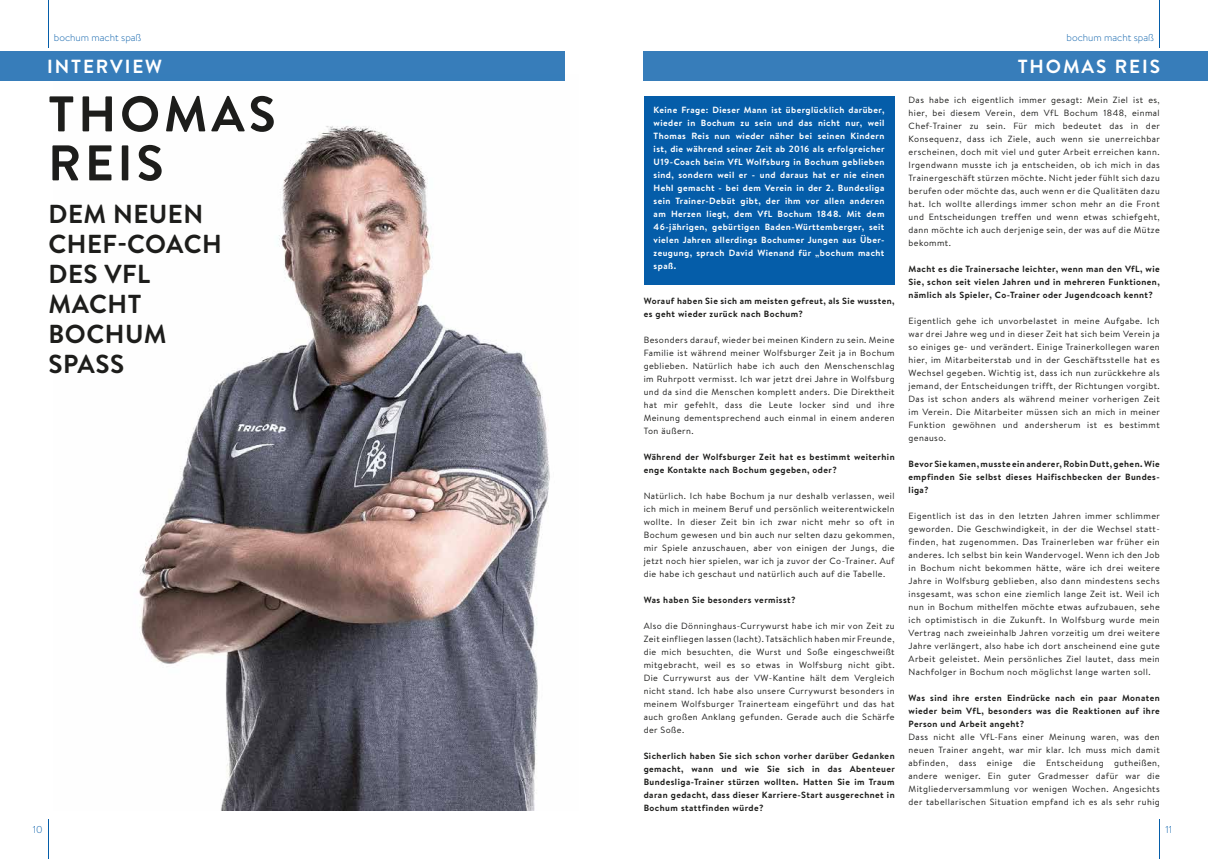
<style>
.page{position:relative;width:1208px;height:859px;background:#fff}
.page>*{position:absolute;margin:0;border:0;box-sizing:border-box;transform-origin:0 0}
.t1{font:700 50px/49px "Brandon Text";letter-spacing:.075em;color:#1d1d1b}
.t2{font:700 26px/30px "Brandon Text";letter-spacing:.02em;color:#1d1d1b}
.t3{font:700 19px "Brandon Text";letter-spacing:.1em;color:#fff}
.t4{font:300 10px "Brandon Text";color:#055da9}
.t5{font:9px/13px "Brandon Text";letter-spacing:.05em;color:#1d1d1b;text-align:justify}
.t6{font:700 9px/13px "Brandon Text";letter-spacing:.05em;color:#1d1d1b;text-align:justify}
.t7{font:700 9px/13px "Brandon Text";letter-spacing:.05em;color:#fff;text-align:justify}
</style>
<div class="page">
<img style="left:139px;top:74px;width:426px;height:737px">
<div style="left:643px;top:52px;width:565px;height:29px;background:#377dba"></div>
<div style="left:643px;top:96px;width:251px;height:189px;background:#055da9"></div>
<div style="left:0;top:52px;width:564px;height:29px;background:#377dba"></div>
<hr style="left:48px;top:819px;width:1px;height:40px;background:#055da9">
<hr style="left:1159px;top:819px;width:1px;height:40px;background:#055da9">
<hr style="left:48px;top:0;width:1px;height:48px;background:#055da9">
<hr style="left:1159px;top:0;width:1px;height:48px;background:#055da9">
<p class="t4" style="left:54px;top:30px;width:89px">bochum macht spaß</p>
<p class="t4" style="left:1066px;top:30px;width:89px">bochum macht spaß</p>
<h3 class="t3" style="left:47px;top:53px;width:116px">INTERVIEW</h3>
<h3 class="t3" style="left:1017px;top:53px;width:144px">THOMAS REIS</h3>
<p class="t7" style="left:653px;top:103px;width:232px">Keine Frage: Dieser Mann ist überglücklich darüber, wieder in Bochum zu sein und das nicht nur, weil Thomas Reis nun wieder näher bei seinen Kindern ist, die während seiner Zeit ab 2016 als erfolgreicher U19-Coach beim VfL Wolfsburg in Bochum geblieben sind, sondern weil er - und daraus hat er nie einen Hehl gemacht - bei dem Verein in der 2. Bundesliga sein Trainer-Debüt gibt, der ihm vor allen anderen am Herzen liegt, dem VfL Bochum 1848. Mit dem 46-jährigen, gebürtigen Baden-Württemberger, seit vielen Jahren allerdings Bochumer Jungen aus Über&shy;zeugung, sprach David Wienand für „bochum macht spaß.</p>
<p class="t5" style="left:908px;top:93px;width:253px">Das habe ich eigentlich immer gesagt: Mein Ziel ist es, hier, bei diesem Verein, dem VfL Bochum 1848, einmal Chef-Trainer zu sein. Für mich bedeutet das in der Konsequenz, dass ich Ziele, auch wenn sie unerreichbar erscheinen, doch mit viel und guter Arbeit erreichen kann.<br>Irgendwann musste ich ja entscheiden, ob ich mich in das Trainergeschäft stürzen möchte. Nicht jeder fühlt sich dazu berufen oder möchte das, auch wenn er die Qualitäten dazu hat. Ich wollte allerdings immer schon mehr an die Front und Entscheidungen treffen und wenn etwas schiefgeht, dann möchte ich auch derjenige sein, der was auf die Mütze bekommt.</p>
<h1 class="t1" style="left:48px;top:88px;width:229px">THOMAS<br>REIS</h1>
<h2 class="t2" style="left:48px;top:199px;width:175px">DEM NEUEN<br>CHEF-COACH<br>DES VFL<br>MACHT<br>BOCHUM<br>SPASS</h2>
<p class="t6" style="left:908px;top:262px;width:253px">Macht es die Trainersache leichter, wenn man den VfL, wie Sie, schon seit vielen Jahren und in mehreren Funktionen, nämlich als Spieler, Co-Trainer oder Jugendcoach kennt?</p>
<p class="t5" style="left:908px;top:314px;width:253px">Eigentlich gehe ich unvorbelastet in meine Aufgabe. Ich war drei Jahre weg und in dieser Zeit hat sich beim Verein ja so einiges ge- und verändert. Einige Trainerkollegen waren hier, im Mitarbeiterstab und in der Geschäftsstelle hat es Wechsel gegeben. Wichtig ist, dass ich nun zurückkehre als jemand, der Entscheidungen trifft, der Richtungen vorgibt.<br>Das ist schon anders als während meiner vorherigen Zeit im Verein. Die Mitarbeiter müssen sich an mich in meiner Funktion gewöhnen und andersherum ist es bestimmt genauso.</p>
<p class="t6" style="left:908px;top:457px;width:253px">Bevor Sie kamen, musste ein anderer, Robin Dutt, gehen. Wie empfinden Sie selbst dieses Haifischbecken der Bundes&shy;liga?</p>
<p class="t5" style="left:908px;top:509px;width:253px">Eigentlich ist das in den letzten Jahren immer schlimmer geworden. Die Geschwindigkeit, in der die Wechsel statt&shy;finden, hat zugenommen. Das Trainerleben war früher ein anderes. Ich selbst bin kein Wandervogel. Wenn ich den Job in Bochum nicht bekommen hätte, wäre ich drei weitere Jahre in Wolfsburg geblieben, also dann mindestens sechs insgesamt, was schon eine ziemlich lange Zeit ist. Weil ich nun in Bochum mithelfen möchte etwas aufzubauen, sehe ich optimistisch in die Zukunft. In Wolfsburg wurde mein Vertrag nach zweieinhalb Jahren vorzeitig um drei weitere Jahre verlängert, also habe ich dort anscheinend eine gute Arbeit geleistet. Mein persönliches Ziel lautet, dass mein Nachfolger in Bochum noch möglichst lange warten soll.</p>
<p class="t6" style="left:908px;top:691px;width:253px">Was sind ihre ersten Eindrücke nach ein paar Monaten wieder beim VfL, besonders was die Reaktionen auf ihre Person und Arbeit angeht?</p>
<p class="t5" style="left:908px;top:730px;width:253px">Dass nicht alle VfL-Fans einer Meinung waren, was den neuen Trainer angeht, war mir klar. Ich muss mich damit abfinden, dass einige die Entscheidung gutheißen, andere weniger. Ein guter Gradmesser dafür war die Mitgliederversammlung vor wenigen Wochen. Angesichts der tabellarischen Situation empfand ich es als sehr ruhig</p>
<p class="t6" style="left:643px;top:294px;width:252px">Worauf haben Sie sich am meisten gefreut, als Sie wussten, es geht wieder zurück nach Bochum?</p>
<p class="t5" style="left:643px;top:333px;width:252px">Besonders darauf, wieder bei meinen Kindern zu sein. Meine Familie ist während meiner Wolfsburger Zeit ja in Bochum geblieben. Natürlich habe ich auch den Menschenschlag im Ruhrpott vermisst. Ich war jetzt drei Jahre in Wolfsburg und da sind die Menschen komplett anders. Die Direktheit hat mir gefehlt, dass die Leute locker sind und ihre Meinung dementsprechend auch einmal in einem anderen Ton äußern.</p>
<p class="t6" style="left:643px;top:450px;width:252px">Während der Wolfsburger Zeit hat es bestimmt weiterhin enge Kontakte nach Bochum gegeben, oder?</p>
<p class="t5" style="left:643px;top:489px;width:252px">Natürlich. Ich habe Bochum ja nur deshalb verlassen, weil ich mich in meinem Beruf und persönlich weiterentwickeln wollte. In dieser Zeit bin ich zwar nicht mehr so oft in Bochum gewesen und bin auch nur selten dazu gekommen, mir Spiele anzuschauen, aber von einigen der Jungs, die jetzt noch hier spielen, war ich ja zuvor der Co-Trainer. Auf die habe ich geschaut und natürlich auch auf die Tabelle.</p>
<p class="t6" style="left:643px;top:593px;width:153px">Was haben Sie besonders vermisst?</p>
<p class="t5" style="left:643px;top:619px;width:252px">Also die Dönninghaus-Currywurst habe ich mir von Zeit zu Zeit einfliegen lassen (lacht). Tatsächlich haben mir Freunde, die mich besuchten, die Wurst und Soße eingeschweißt mitgebracht, weil es so etwas in Wolfsburg nicht gibt.<br>Die Currywurst aus der VW-Kantine hält dem Vergleich nicht stand. Ich habe also unsere Currywurst besonders in meinem Wolfsburger Trainerteam eingeführt und das hat auch großen Anklang gefunden. Gerade auch die Schärfe der Soße.</p>
<p class="t6" style="left:643px;top:749px;width:253px">Sicherlich haben Sie sich schon vorher darüber Gedanken gemacht, wann und wie Sie sich in das Abenteuer Bundesliga-Trainer stürzen wollten. Hatten Sie im Traum daran gedacht, dass dieser Karriere-Start ausgerechnet in Bochum stattfinden würde?</p>
<p class="t4" style="left:33px;top:822px;width:11px">10</p>
<p class="t4" style="left:1165px;top:822px;width:8px">11</p>
</div>
